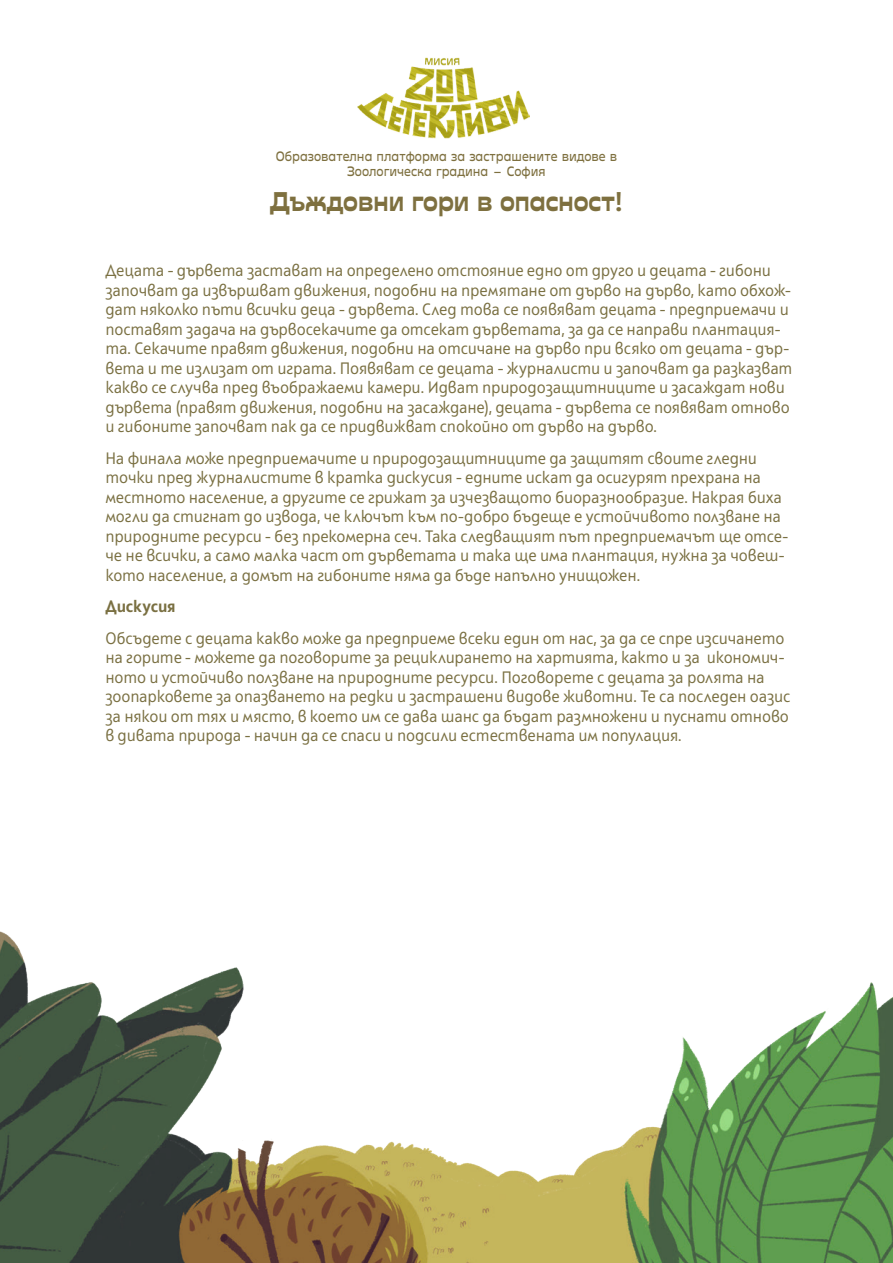
<style>
.page{position:relative;width:893px;height:1263px;background:#fff}
.page>*{position:absolute;margin:0;border:0;box-sizing:border-box;transform-origin:0 0}
.Headline{font:700 27px "Stadio Now Text";color:#7e703f}
.t1{font:16.5px/19.5px "Squad";letter-spacing:-.01em;color:#7a7042}
.t2{font:700 16.5px "Squad";letter-spacing:-.01em;color:#7a7042}
.t3{font:13.5px/15px "Stadio Now Text";color:#7e703f;text-align:center}
</style>
<div class="page">
<img style="left:0;top:931px;width:893px;height:332px">
<img style="left:358px;top:57px;width:172px;height:81px">
<p class="t3" style="left:276px;top:149px;width:343px">Образователна платформа за застрашените видове в<br>Зоологическа градина – София</p>
<p class="Headline" style="left:270px;top:185px;width:354px">Дъждовни гори в опасност!</p>
<p class="t1" style="left:105px;top:261px;width:688px">Децата - дървета застават на определено отстояние едно от друго и децата - гибони започват да извършват движения, подобни на премятане от дърво на дърво, като обхож&shy;дат няколко пъти всички деца - дървета. След това се появяват децата - предприемачи и поставят задача на дървосекачите да отсекат дърветата, за да се направи плантация&shy;та. Секачите правят движения, подобни на отсичане на дърво при всяко от децата - дър&shy;вета и те излизат от играта. Появяват се децата - журналисти и започват да разказват какво се случва пред въображаеми камери. Идват природозащитниците и засаждат нови дървета (правят движения, подобни на засаждане), децата - дървета се появяват отново и гибоните започват пак да се придвижват спокойно от дърво на дърво.</p>
<p class="t1" style="left:105px;top:448px;width:684px">На финала може предприемачите и природозащитниците да защитят своите гледни точки пред журналистите в кратка дискусия - едните искат да осигурят прехрана на местното население, а другите се грижат за изчезващото биоразнообразие. Накрая биха могли да стигнат до извода, че ключът към по-добро бъдеще е устойчивото ползване на природните ресурси - без прекомерна сеч. Така следващият път предприемачът ще отсе&shy;че не всички, а само малка част от дърветата и така ще има плантация, нужна за човеш&shy;кото население, а домът на гибоните няма да бъде напълно унищожен.</p>
<p class="t2" style="left:105px;top:596px;width:72px">Дискусия</p>
<p class="t1" style="left:105px;top:628px;width:686px">Обсъдете с децата какво може да предприеме всеки един от нас, за да се спре изсичането на горите - можете да поговорите за рециклирането на хартията, както и за икономич&shy;ното и устойчиво ползване на природните ресурси. Поговорете с децата за ролята на зоопарковете за опазването на редки и застрашени видове животни. Те са последен оазис за някои от тях и място, в което им се дава шанс да бъдат размножени и пуснати отново в дивата природа - начин да се спаси и подсили естествената им популация.</p>
</div>
